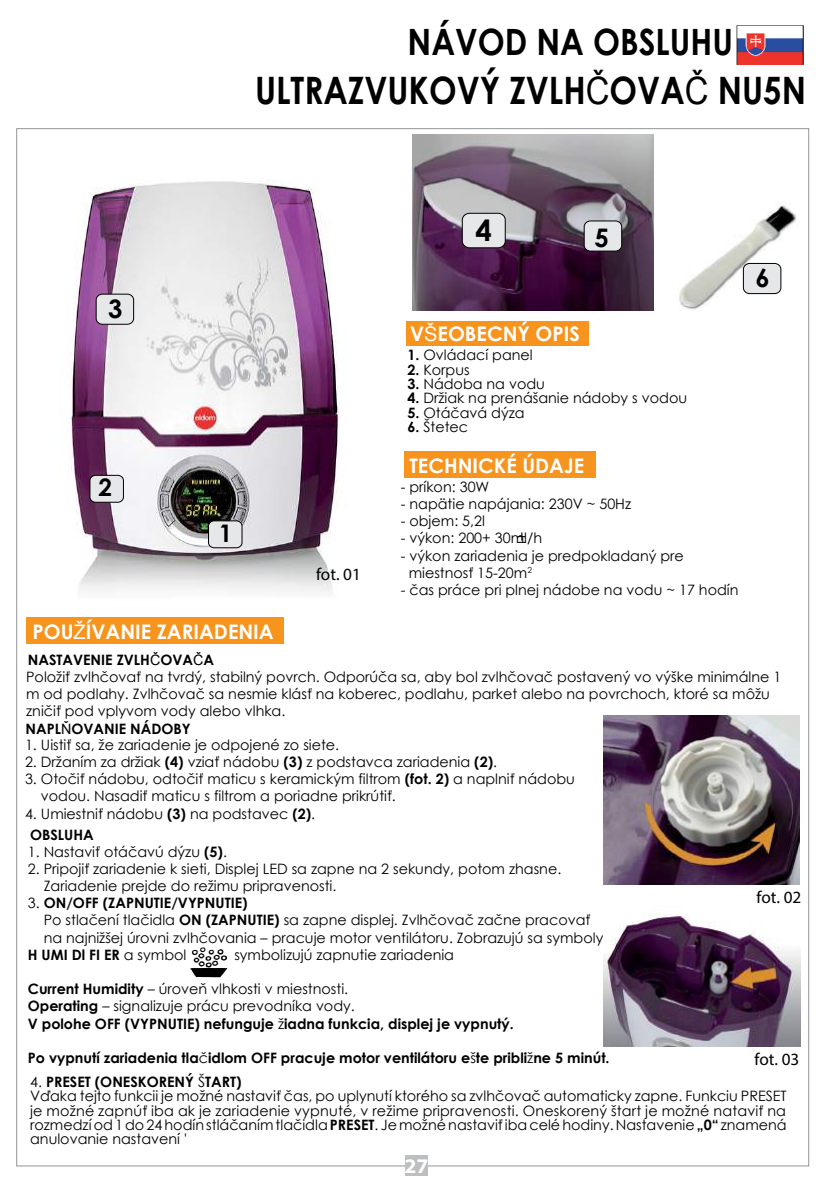
<style>
.page{position:relative;width:840px;height:1191px;background:#fff}
.page>*{position:absolute;margin:0;border:0;box-sizing:border-box;transform-origin:0 0}
.t1{font:700 37.8px "Century Gothic";color:#000;scale:.87 1}
.t2{font:700 36.2px "Century Gothic";color:#000;scale:.89 1}
.t3{font:700 29.2px "Century Gothic";color:#000}
.t4{font:700 25.6px "Century Gothic";color:#000}
.t5{font:700 24.2px "Century Gothic";color:#000}
.t6{font:700 20.8px "Myriad Pro";color:#fff;scale:1.04 1}
.t7{font:700 20px "Century Gothic";color:#fff}
.t8{font:17.2px "Myriad Pro";color:#000}
.t9{font:14.4px/14.4px "Century Gothic";color:#000}
.t10{font:700 14.4px/17.2px "Century Gothic";color:#000}
.s1{font-family:"Arial";font-weight:400}
.s2{font-weight:700}
.s3{font-weight:400}
</style>
<div class="page">
<img style="left:69px;top:181px;width:270px;height:413px">
<div style="left:96px;top:294px;width:37px;height:30px;background:#e6e7e8;border-radius:6px"></div>
<div style="left:96px;top:294px;width:38px;height:30px;border:1px solid #000;border-radius:6px"></div>
<div style="left:208px;top:521px;width:34px;height:27px;background:#e6e7e8;border-radius:5px"></div>
<div style="left:208px;top:520px;width:34px;height:28px;border:1px solid #000;border-radius:5px"></div>
<div style="left:90px;top:475px;width:33px;height:27px;background:#e6e7e8;border-radius:5px"></div>
<div style="left:90px;top:475px;width:34px;height:27px;border:1px solid #000;border-radius:5px"></div>
<img style="left:412px;top:134px;width:241px;height:176px">
<div style="left:405px;top:1155px;width:22px;height:20px;background:#bcbec0"></div>
<div style="left:406px;top:321px;width:182px;height:25px;background:#f7941e"></div>
<div style="left:404px;top:451px;width:191px;height:27px;background:#f7941e"></div>
<div style="left:26px;top:617px;width:257px;height:26px;background:#f7941e"></div>
<div style="left:462px;top:213px;width:43px;height:35px;background:#e6e7e8;border-radius:7px"></div>
<div style="left:462px;top:213px;width:43px;height:35px;border:1px solid #000;border-radius:7px"></div>
<div style="left:584px;top:221px;width:37px;height:30px;background:#e6e7e8;border-radius:6px"></div>
<div style="left:583px;top:221px;width:38px;height:30px;border:1px solid #000;border-radius:6px"></div>
<img style="left:190px;top:947px;width:38px;height:31px">
<img style="left:679px;top:205px;width:118px;height:105px">
<div style="left:743px;top:263px;width:37px;height:30px;background:#e6e7e8;border-radius:6px"></div>
<div style="left:742px;top:263px;width:38px;height:31px;border:1px solid #000;border-radius:6px"></div>
<img style="left:603px;top:715px;width:195px;height:169px">
<img style="left:603px;top:913px;width:197px;height:133px">
<svg style="left:517px;top:532px;width:8px;height:11px"></svg>
<img style="left:737px;top:26px;width:65px;height:38px">
<h2 class="t2" style="left:407px;top:15px;width:367px">NÁVOD NA OBSLUHU</h2>
<h1 class="t1" style="left:255px;top:62px;width:634px">ULTRAZVUKOVÝ ZVLH<span class="s1">Č</span>OVA<span class="s1">Č</span> NU5N</h1>
<h3 class="t4" style="left:108px;top:289px;width:16px">3</h3>
<h3 class="t5" style="left:99px;top:469px;width:15px">2</h3>
<h3 class="t5" style="left:219px;top:515px;width:15px">1</h3>
<p class="t8" style="left:316px;top:563px;width:46px">fot. 01</p>
<h3 class="t3" style="left:475px;top:208px;width:18px">4</h3>
<h3 class="t4" style="left:594px;top:218px;width:16px">5</h3>
<h3 class="t7" style="left:410px;top:319px;width:171px">V<span class="s1">Š</span>EOBECNÝ OPIS</h3>
<p class="t9" style="left:407px;top:348px;width:127px"><span class="s2">1.</span> Ovládací panel</p>
<p class="t9" style="left:407px;top:362px;width:64px"><span class="s2">2.</span> Korpus</p>
<p class="t9" style="left:407px;top:376px;width:139px"><span class="s2">3.</span> Nádoba na vodu</p>
<p class="t9" style="left:407px;top:391px;width:281px"><span class="s2">4.</span> Držiak na prenášanie nádoby s vodou</p>
<p class="t9" style="left:407px;top:405px;width:119px"><span class="s2">5.</span> Otáčavá dýza</p>
<p class="t9" style="left:407px;top:419px;width:62px"><span class="s2">6.</span> Štetec</p>
<h3 class="t7" style="left:409px;top:450px;width:176px">TECHNICKÉ ÚDAJE</h3>
<p class="t9" style="left:400px;top:479px;width:90px">- príkon: 30W</p>
<p class="t9" style="left:400px;top:496px;width:232px">- napätie napájania: 230V ~ 50Hz</p>
<p class="t9" style="left:400px;top:513px;width:86px">- objem: 5,2l</p>
<p class="t9" style="left:400px;top:531px;width:143px">- výkon: 200+ 30ml/h</p>
<p class="t9" style="left:408px;top:546px;width:276px;line-height:17.2px;text-indent:-8px">- výkon zariadenia je predpokladaný pre miestnosť 15-20m<sup>2</sup></p>
<p class="t9" style="left:400px;top:582px;width:339px">- čas práce pri plnej nádobe na vodu ~ 17 hodín</p>
<h3 class="t4" style="left:755px;top:259px;width:16px">6</h3>
<h3 class="t7" style="left:33px;top:616px;width:242px">POU<span class="s1">Ž</span>ÍVANIE ZARIADENIA</h3>
<p class="t9" style="left:26px;top:667px;width:756px;line-height:17px">Položiť zvlhčovať na tvrdý, stabilný povrch. Odporúča sa, aby bol zvlhčovač postavený vo výške minimálne 1 m od podlahy. Zvlhčovač sa nesmie klásť na koberec, podlahu, parket alebo na povrchoch, ktoré sa môžu zničiť pod vplyvom vody alebo vlhka.</p>
<p class="t9" style="left:25px;top:737px;width:315px">1. Uistiť sa, že zariadenie je odpojené zo siete.</p>
<p class="t9" style="left:25px;top:754px;width:473px">2. Držaním za držiak <span class="s2">(4)</span> vziať nádobu <span class="s2">(3)</span> z podstavca zariadenia <span class="s2">(2)</span>.</p>
<p class="t9" style="left:41px;top:770px;width:535px;line-height:17px;text-indent:-16px">3. Otočiť nádobu, odtočiť maticu s keramickým filtrom <span class="s2">(fot. 2)</span> a naplniť nádobu vodou. Nasadiť maticu s filtrom a poriadne prikrútiť.</p>
<p class="t9" style="left:25px;top:806px;width:291px">4. Umiestniť nádobu <span class="s2">(3)</span> na podstavec <span class="s2">(2)</span>.</p>
<p class="t10" style="left:28px;top:650px;width:188px">NASTAVENIE ZVLH<span class="s1">Č</span>OVA<span class="s1">Č</span>A</p>
<p class="t10" style="left:26px;top:719px;width:167px">NAPL<span class="s1">Ň</span>OVANIE NÁDOBY</p>
<p class="t10" style="left:30px;top:825px;width:65px">OBSLUHA</p>
<p class="t9" style="left:28px;top:844px;width:200px">1. Nastaviť otáčavú dýzu <span class="s2">(5)</span>.</p>
<p class="t9" style="left:44px;top:859px;width:519px;line-height:17.2px;text-indent:-16px">2. Pripojiť zariadenie k sieti, Displej LED sa zapne na 2 sekundy, potom zhasne.<br>Zariadenie prejde do režimu pripravenosti.</p>
<p class="t10" style="left:28px;top:893px;width:221px"><span class="s3">3.</span> ON/OFF (ZAPNUTIE/VYPNUTIE)</p>
<p class="t9" style="left:44px;top:912px;width:548px">Po stlačení tlačidla <span class="s2">ON (ZAPNUTIE)</span> sa zapne displej. Zvlhčovač začne pracovať</p>
<p class="t9" style="left:44px;top:930px;width:565px">na najnižšej úrovni zvlhčovania – pracuje motor ventilátoru. Zobrazujú sa symboly:</p>
<p class="t10" style="left:28px;top:945px;width:160px">H UMI Dl FI ER <span class="s3">a symbol</span></p>
<p class="t9" style="left:234px;top:947px;width:221px">symbolizujú zapnutie zariadenia</p>
<p class="t10" style="left:28px;top:979px;width:487px">Current Humidity <span class="s3">– úroveň vlhkosti v miestnosti.<br></span>Operating <span class="s3">– signalizuje prácu prevodníka vody.<br></span>V polohe OFF (VYPNUTIE) nefunguje <span class="s3">ž</span>iadna funkcia, displej je vypnutý.</p>
<p class="t10" style="left:28px;top:1048px;width:583px">Po vypnutí zariadenia tla<span class="s3">č</span>idlom OFF pracuje motor ventilátoru e<span class="s3">š</span>te pribli<span class="s3">ž</span>ne 5 minút.</p>
<p class="t8" style="left:756px;top:887px;width:46px">fot. 02</p>
<p class="t8" style="left:754px;top:1048px;width:46px">fot. 03</p>
<p class="t9" style="left:30px;top:1074px;width:757px">4. <span class="s2">PRESET (ONESKORENÝ</span> Š<span class="s2">TART)<br></span>Vďaka tejto funkcii je možné nastaviť čas, po uplynutí ktorého sa zvlhčovač automaticky zapne. Funkciu PRESET je možné zapnúť iba ak je zariadenie vypnuté, v režime pripravenosti. Oneskorený štart je možné nataviť na rozmedzíod1do24hodínstláčanímtlačidla <span class="s2">PRESET</span>. Jemožnénastaviťibaceléhodiny. Nastavenie<span class="s2">„0“</span> znamená anulovanie nastavení '</p>
<h3 class="t6" style="left:404px;top:1152px;width:25px">27</h3>
</div>
